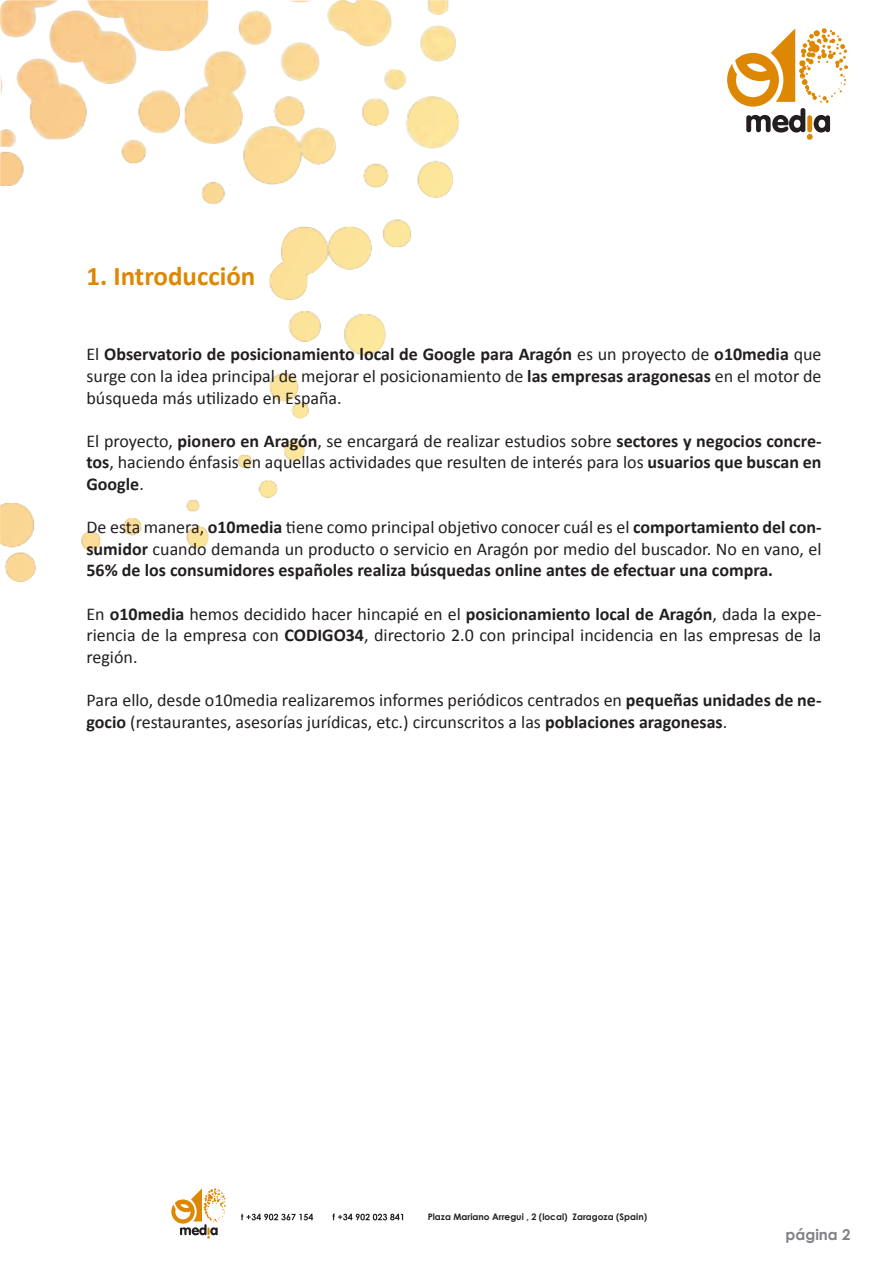
<style>
.page{position:relative;width:893px;height:1263px;background:#fff}
.page>*{position:absolute;margin:0;border:0;box-sizing:border-box;transform-origin:0 0}
.t1{font:700 27px "Calibri";color:#de8703}
.t2{font:18px/21.6px "Calibri";color:#231f20;text-align:justify}
.t3{font:700 15px "Century Gothic";color:#808285}
.t4{font:700 9px "Century Gothic";color:#231f20}
.s1{font-weight:700}
</style>
<div class="page">
<svg style="left:332px;top:1213px;width:71px;height:7px"></svg>
<svg style="left:241px;top:1214px;width:72px;height:6px"></svg>
<img style="left:5px;top:558px;width:31px;height:24px">
<img style="left:0;top:534px;width:209px;height:24px">
<img style="left:0;top:440px;width:305px;height:94px">
<img style="left:269px;top:378px;width:40px;height:40px">
<img style="left:273px;top:318px;width:113px;height:60px">
<img style="left:269px;top:222px;width:142px;height:96px">
<img style="left:203px;top:198px;width:202px;height:24px">
<img style="left:0;top:150px;width:453px;height:48px">
<img style="left:0;top:126px;width:459px;height:24px">
<img style="left:29px;top:102px;width:430px;height:24px">
<img style="left:1px;top:67px;width:448px;height:35px">
<img style="left:0;top:0;width:456px;height:67px">
<svg style="left:171px;top:1188px;width:55px;height:50px"></svg>
<svg style="left:727px;top:28px;width:121px;height:112px"></svg>
<h1 class="t1" style="left:87px;top:258px;width:170px">1. Introducción</h1>
<p class="t2" style="left:87px;top:344px;width:737px">El <span class="s1">Observatorio de posicionamiento local de Google para Aragón</span> es un proyecto de <span class="s1">o10media</span> que surge con la idea principal de mejorar el posicionamiento de <span class="s1">las empresas aragonesas</span> en el motor de búsqueda más utilizado en España.</p>
<p class="t2" style="left:86px;top:430px;width:737px">El proyecto, <span class="s1">pionero en Aragón</span>, se encargará de realizar estudios sobre <span class="s1">sectores y negocios concre&shy;tos</span>, haciendo énfasis en aquellas actividades que resulten de interés para los <span class="s1">usuarios que buscan en Google</span>.</p>
<p class="t2" style="left:86px;top:516px;width:736px">De esta manera, <span class="s1">o10media</span> tiene como principal objetivo conocer cuál es el <span class="s1">comportamiento del con&shy;sumidor</span> cuando demanda un producto o servicio en Aragón por medio del buscador. No en vano, el <span class="s1">56% de los consumidores españoles realiza búsquedas online antes de efectuar una compra.</span></p>
<p class="t2" style="left:86px;top:603px;width:736px">En <span class="s1">o10media</span> hemos decidido hacer hincapié en el <span class="s1">posicionamiento local de Aragón</span>, dada la expe&shy;riencia de la empresa con <span class="s1">CODIGO34</span>, directorio 2.0 con principal incidencia en las empresas de la región.</p>
<p class="t2" style="left:86px;top:689px;width:736px">Para ello, desde o10media realizaremos informes periódicos centrados en <span class="s1">pequeñas unidades de ne&shy;gocio</span> (restaurantes, asesorías jurídicas, etc.) circunscritos a las <span class="s1">poblaciones aragonesas</span>.</p>
<p class="t4" style="left:428px;top:1210px;width:221px">Plaza Mariano Arregui , 2 (local) Zaragoza (Spain)</p>
<p class="t3" style="left:786px;top:1223px;width:66px">página 2</p>
</div>
